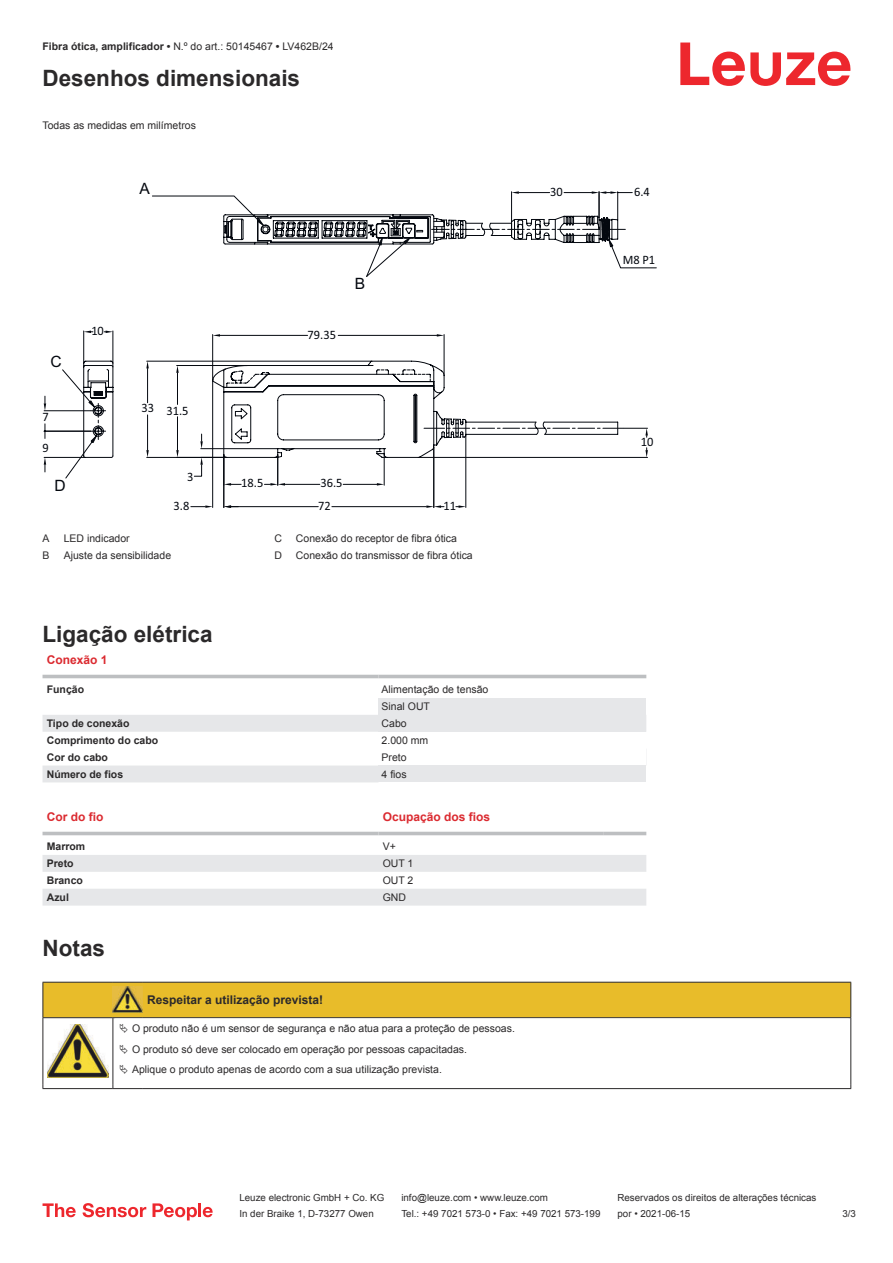
<style>
.page{position:relative;width:893px;height:1263px;background:#fff}
.page>*{position:absolute;margin:0;border:0;box-sizing:border-box;transform-origin:0 0}
.t1{font:700 22.5px "Arial";color:#2b292a}
.t2{font:15.6px "Arial";color:#04080f}
.t3{font:12.9px "Calibri";color:#04080f}
.t4{font:700 12px "Arial";color:#db2a30}
.t5{font:700 12px "Arial";color:#2b292a}
.t6{font:10.5px/20.2px "Arial";color:#2b292a}
.t7{font:700 10.5px "Arial";color:#2b292a}
.t8{font:9.75px "Arial";color:#2b292a}
.s1{font-weight:700}
</style>
<div class="page">
<svg style="left:680px;top:43px;width:170px;height:43px"></svg>
<svg style="left:43px;top:674px;width:603px;height:5px"></svg>
<svg style="left:43px;top:715px;width:335px;height:67px"></svg>
<hr style="left:43px;top:675px;width:335px;height:3px;background:#bdbfc1">
<hr style="left:378px;top:675px;width:268px;height:3px;background:#bdbfc1">
<div style="left:378px;top:698px;width:268px;height:17px;background:#e6e7e9"></div>
<div style="left:378px;top:715px;width:268px;height:17px;background:#e6e7e9"></div>
<div style="left:378px;top:765px;width:268px;height:17px;background:#e6e7e9"></div>
<svg style="left:43px;top:831px;width:603px;height:5px"></svg>
<svg style="left:43px;top:855px;width:603px;height:51px"></svg>
<hr style="left:43px;top:832px;width:335px;height:3px;background:#bdbfc1">
<hr style="left:378px;top:832px;width:226px;height:3px;background:#bdbfc1">
<hr style="left:604px;top:832px;width:42px;height:3px;background:#bdbfc1">
<svg style="left:43px;top:1203px;width:33px;height:14px"></svg>
<svg style="left:83px;top:1203px;width:63px;height:14px"></svg>
<svg style="left:153px;top:1203px;width:44px;height:17px"></svg>
<hr style="left:198px;top:1203px;width:3px;height:14px;background:#ed272d">
<svg style="left:203px;top:1207px;width:10px;height:10px"></svg>
<svg style="left:65px;top:330px;width:366px;height:149px"></svg>
<svg style="left:84px;top:331px;width:7px;height:2px"></svg>
<svg style="left:106px;top:331px;width:7px;height:2px"></svg>
<hr style="left:44px;top:410px;width:47px;height:1px;background:#04080f">
<svg style="left:44px;top:396px;width:2px;height:15px"></svg>
<hr style="left:44px;top:431px;width:47px;height:1px;background:#04080f">
<hr style="left:44px;top:457px;width:41px;height:1px;background:#04080f">
<svg style="left:44px;top:424px;width:2px;height:14px"></svg>
<svg style="left:44px;top:457px;width:2px;height:15px"></svg>
<hr style="left:147px;top:361px;width:225px;height:1px;background:#04080f">
<hr style="left:147px;top:457px;width:79px;height:1px;background:#04080f">
<hr style="left:147px;top:368px;width:1px;height:35px;background:#04080f">
<hr style="left:147px;top:415px;width:1px;height:35px;background:#04080f">
<svg style="left:146px;top:361px;width:3px;height:7px"></svg>
<svg style="left:146px;top:450px;width:3px;height:7px"></svg>
<svg style="left:224px;top:483px;width:17px;height:3px"></svg>
<hr style="left:277px;top:455px;width:1px;height:30px;background:#04080f">
<hr style="left:384px;top:455px;width:1px;height:30px;background:#04080f">
<hr style="left:285px;top:484px;width:35px;height:1px;background:#04080f">
<hr style="left:343px;top:484px;width:34px;height:1px;background:#04080f">
<svg style="left:264px;top:483px;width:21px;height:3px"></svg>
<svg style="left:377px;top:483px;width:7px;height:3px"></svg>
<hr style="left:231px;top:506px;width:87px;height:1px;background:#04080f">
<hr style="left:332px;top:506px;width:94px;height:1px;background:#04080f">
<hr style="left:212px;top:334px;width:1px;height:47px;background:#04080f">
<hr style="left:220px;top:335px;width:88px;height:1px;background:#04080f">
<hr style="left:338px;top:335px;width:99px;height:1px;background:#04080f">
<svg style="left:213px;top:334px;width:7px;height:3px"></svg>
<hr style="left:177px;top:365px;width:70px;height:1px;background:#04080f">
<hr style="left:177px;top:373px;width:1px;height:31px;background:#04080f">
<hr style="left:177px;top:417px;width:1px;height:33px;background:#04080f">
<svg style="left:176px;top:365px;width:3px;height:8px"></svg>
<svg style="left:176px;top:450px;width:3px;height:7px"></svg>
<svg style="left:194px;top:433px;width:83px;height:44px"></svg>
<hr style="left:419px;top:457px;width:228px;height:1px;background:#04080f">
<hr style="left:223px;top:455px;width:1px;height:52px;background:#04080f">
<hr style="left:212px;top:381px;width:1px;height:126px;background:#04080f">
<svg style="left:224px;top:505px;width:14px;height:3px"></svg>
<svg style="left:191px;top:505px;width:22px;height:3px"></svg>
<svg style="left:152px;top:191px;width:480px;height:86px"></svg>
<svg style="left:433px;top:236px;width:224px;height:272px"></svg>
<svg style="left:426px;top:505px;width:15px;height:3px"></svg>
<svg style="left:459px;top:505px;width:7px;height:3px"></svg>
<hr style="left:43px;top:1088px;width:70px;height:1px;background:#2b292a">
<hr style="left:113px;top:1088px;width:30px;height:1px;background:#2b292a">
<hr style="left:143px;top:1088px;width:708px;height:1px;background:#2b292a">
<svg style="left:43px;top:982px;width:808px;height:106px"></svg>
<p class="t6" style="left:43px;top:37px;width:293px"><span class="s1">Fibra ótica, amplificador •</span> N.º do art.: 50145467 <span class="s1">•</span> LV462B/24</p>
<h1 class="t1" style="left:43px;top:70px;width:259px">Desenhos dimensionais</h1>
<p class="t6" style="left:43px;top:116px;width:155px">Todas as medidas em milímetros</p>
<h2 class="t2" style="left:50px;top:352px;width:13px">C</h2>
<p class="t3" style="left:43px;top:409px;width:8px">7</p>
<p class="t3" style="left:43px;top:440px;width:8px">9</p>
<h2 class="t2" style="left:55px;top:477px;width:13px">D</h2>
<p class="t3" style="left:91px;top:323px;width:14px">10</p>
<h2 class="t2" style="left:140px;top:180px;width:12px">A</h2>
<p class="t3" style="left:308px;top:327px;width:30px">79.35</p>
<h2 class="t2" style="left:355px;top:274px;width:12px">B</h2>
<p class="t3" style="left:142px;top:403px;width:49px">33 31.5</p>
<p class="t3" style="left:187px;top:469px;width:8px">3</p>
<p class="t3" style="left:241px;top:475px;width:24px">18.5</p>
<p class="t3" style="left:320px;top:475px;width:24px">36.5</p>
<p class="t3" style="left:174px;top:498px;width:17px">3.8</p>
<p class="t3" style="left:318px;top:498px;width:14px">72</p>
<p class="t3" style="left:443px;top:498px;width:14px">11</p>
<p class="t6" style="left:43px;top:529px;width:9px">A</p>
<p class="t6" style="left:64px;top:529px;width:67px">LED indicador</p>
<p class="t6" style="left:43px;top:546px;width:9px">B</p>
<p class="t6" style="left:64px;top:546px;width:109px">Ajuste da sensibilidade</p>
<p class="t6" style="left:275px;top:529px;width:9px">C</p>
<p class="t6" style="left:296px;top:529px;width:163px">Conexão do receptor de fibra ótica</p>
<p class="t6" style="left:275px;top:546px;width:9px">D</p>
<p class="t6" style="left:296px;top:546px;width:178px">Conexão do transmissor de fibra ótica</p>
<h1 class="t1" style="left:43px;top:625px;width:172px">Ligação elétrica</h1>
<p class="t4" style="left:47px;top:655px;width:62px">Conexão 1</p>
<p class="t7" style="left:47px;top:685px;width:39px">Função</p>
<p class="t6" style="left:382px;top:682px;width:108px;line-height:17px">Alimentação de tensão<br>Sinal OUT</p>
<p class="t7" style="left:47px;top:719px;width:84px">Tipo de conexão</p>
<p class="t6" style="left:382px;top:714px;width:27px">Cabo</p>
<p class="t7" style="left:47px;top:736px;width:113px">Comprimento do cabo</p>
<p class="t6" style="left:382px;top:731px;width:48px">2.000 mm</p>
<p class="t7" style="left:47px;top:753px;width:63px">Cor do cabo</p>
<p class="t6" style="left:382px;top:748px;width:27px">Preto</p>
<p class="t7" style="left:47px;top:770px;width:78px">Número de fios</p>
<p class="t6" style="left:382px;top:765px;width:27px">4 fios</p>
<p class="t4" style="left:47px;top:812px;width:58px">Cor do fio</p>
<p class="t4" style="left:383px;top:812px;width:109px">Ocupação dos fios</p>
<p class="t7" style="left:47px;top:842px;width:40px">Marrom</p>
<p class="t6" style="left:383px;top:837px;width:15px">V+</p>
<p class="t7" style="left:47px;top:859px;width:28px">Preto</p>
<p class="t6" style="left:383px;top:854px;width:32px">OUT 1</p>
<p class="t7" style="left:47px;top:876px;width:38px">Branco</p>
<p class="t6" style="left:383px;top:871px;width:32px">OUT 2</p>
<p class="t7" style="left:47px;top:893px;width:24px">Azul</p>
<p class="t6" style="left:383px;top:888px;width:25px">GND</p>
<h1 class="t1" style="left:43px;top:939px;width:64px">Notas</h1>
<p class="t5" style="left:147px;top:995px;width:178px">Respeitar a utilização prevista!</p>
<p class="t6" style="left:132px;top:1019px;width:384px">O produto não é um sensor de segurança e não atua para a proteção de pessoas.<br>O produto só deve ser colocado em operação por pessoas capacitadas.<br>Aplique o produto apenas de acordo com a sua utilização prevista.</p>
<p class="t3" style="left:550px;top:184px;width:14px">30</p>
<p class="t3" style="left:634px;top:184px;width:17px">6.4</p>
<p class="t3" style="left:623px;top:252px;width:34px">M8 P1</p>
<p class="t3" style="left:641px;top:434px;width:14px">10</p>
<p class="t8" style="left:239px;top:1194px;width:146px">Leuze electronic GmbH + Co. KG</p>
<p class="t8" style="left:401px;top:1194px;width:148px">info@leuze.com • www.leuze.com</p>
<p class="t8" style="left:617px;top:1194px;width:200px">Reservados os direitos de alterações técnicas</p>
<p class="t8" style="left:239px;top:1210px;width:136px">In der Braike 1, D-73277 Owen</p>
<p class="t8" style="left:401px;top:1210px;width:201px">Tel.: +49 7021 573-0 • Fax: +49 7021 573-199</p>
<p class="t8" style="left:617px;top:1210px;width:74px">por • 2021-06-15</p>
<p class="t8" style="left:842px;top:1210px;width:15px">3 /3</p>
</div>
